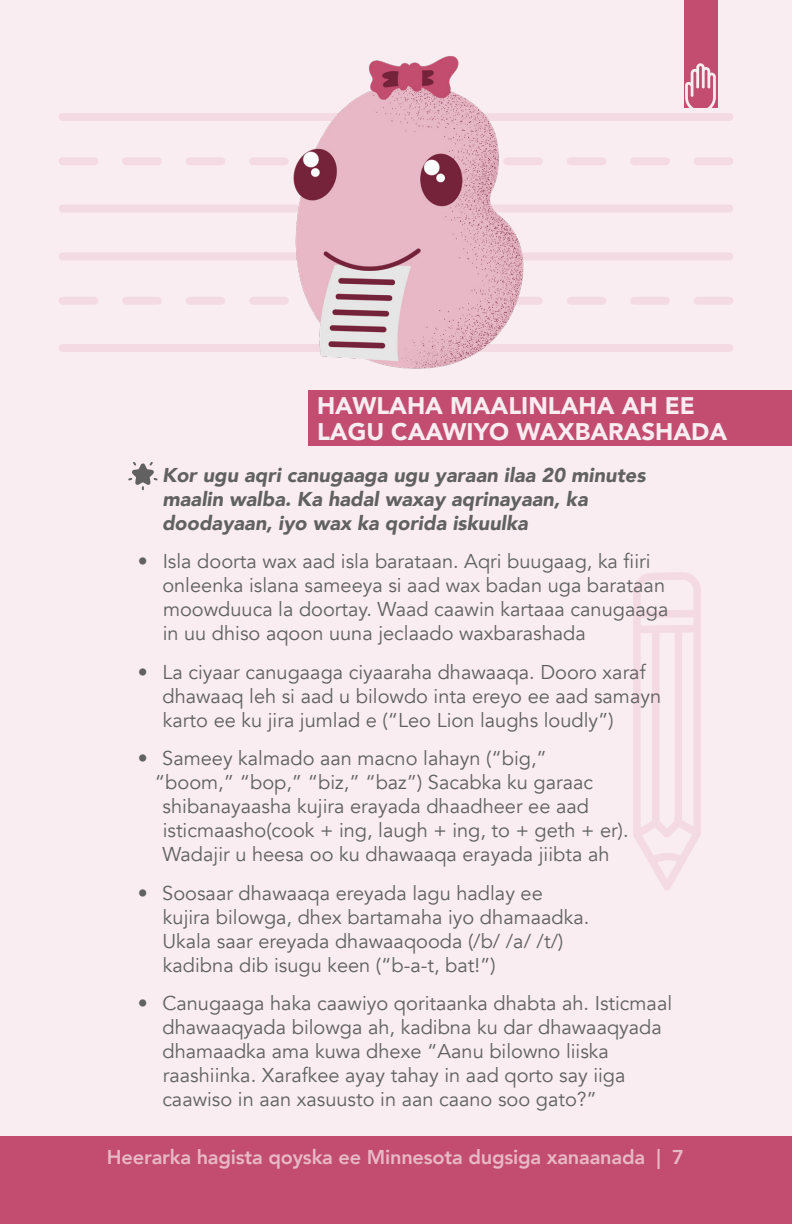
<style>
.page{position:relative;width:792px;height:1224px;background:#f9edf1}
.page>*{position:absolute;margin:0;border:0;box-sizing:border-box;transform-origin:0 0}
.Subtitle_2{font:900 24px/26px "Avenir";color:#f9edf1}
.t1{font:20px/24px "Avenir";color:#616161}
.t2{font:italic 900 20px/24px "Avenir";color:#616161}
.t3{font:800 20px "Avenir";letter-spacing:-.01em;color:#e8b8c7}
.s1{font-weight:400;font-style:normal}
</style>
<div class="page">
<div style="left:0;top:1136px;width:792px;height:88px;background:#c24d70"></div>
<svg style="left:633px;top:572px;width:68px;height:318px"></svg>
<div style="left:684px;top:0;width:34px;height:108px;background:#c24d70"></div>
<svg style="left:685px;top:63px;width:31px;height:45px"></svg>
<div style="left:63px;top:113px;width:666px;height:8px;background:#f4dbe3"></div>
<div style="left:63px;top:205px;width:666px;height:8px;background:#f4dbe3"></div>
<svg style="left:63px;top:157px;width:666px;height:8px"></svg>
<div style="left:63px;top:252px;width:666px;height:8px;background:#f4dbe3"></div>
<div style="left:63px;top:344px;width:666px;height:8px;background:#f4dbe3"></div>
<svg style="left:63px;top:297px;width:666px;height:8px"></svg>
<img style="left:227px;top:56px;width:348px;height:313px">
<div style="left:308px;top:390px;width:484px;height:56px;background:#c24d70"></div>
<svg style="left:128px;top:462px;width:30px;height:28px"></svg>
<p class="Subtitle_2" style="left:317px;top:392px;width:412px">HAWLAHA MAALINLAHA AH EE<br>LAGU CAAWIYO WAXBARASHADA</p>
<p class="t2" style="left:162px;top:463px;width:485px;text-indent:-24px"><span class="s1">•</span> Kor ugu aqri canugaaga ugu yaraan ilaa 20 minutes maalin walba. Ka hadal waxay aqrinayaan, ka doodayaan, iyo wax ka qorida iskuulka</p>
<p class="t1" style="left:162px;top:550px;width:508px;text-indent:-24px">• Isla doorta wax aad isla barataan. Aqri buugaag, ka fiiri onleenka islana sameeya si aad wax badan uga barataan moowduuca la doortay. Waad caawin kartaaa canugaaga in uu dhiso aqoon uuna jeclaado waxbarashada</p>
<p class="t1" style="left:163px;top:660px;width:500px;text-indent:-25px">• La ciyaar canugaaga ciyaaraha dhawaaqa. Dooro xaraf dhawaaq leh si aad u bilowdo inta ereyo ee aad samayn karto ee ku jira jumlad e (“Leo Lion laughs loudly”)</p>
<p class="t1" style="left:138px;top:747px;width:410px">• Sameey kalmado aan macno lahayn (“big,”</p>
<p class="t1" style="left:155px;top:771px;width:440px">“boom,” “bop,” “biz,” “baz”) Sacabka ku garaac</p>
<p class="t1" style="left:163px;top:795px;width:428px">shibanayaasha kujira erayada dhaadheer ee aad</p>
<p class="t1" style="left:163px;top:819px;width:467px">isticmaasho(cook + ing, laugh + ing, to + geth + er).</p>
<p class="t1" style="left:162px;top:843px;width:449px">Wadajir u heesa oo ku dhawaaqa erayada jiibta ah</p>
<p class="t1" style="left:162px;top:881px;width:428px;text-indent:-24px">• Soosaar dhawaaqa ereyada lagu hadlay ee kujira bilowga, dhex bartamaha iyo dhamaadka.<br>Ukala saar ereyada dhawaaqooda (/b/ /a/ /t/) kadibna dib isugu keen (“b-a-t, bat!”)</p>
<p class="t1" style="left:162px;top:991px;width:511px;text-indent:-24px">• Canugaaga haka caawiyo qoritaanka dhabta ah. Isticmaal dhawaaqyada bilowga ah, kadibna ku dar dhawaaqyada dhamaadka ama kuwa dhexe “Aanu bilowno liiska raashiinka. Xarafkee ayay tahay in aad qorto say iiga caawiso in aan xasuusto in aan caano soo gato?”</p>
<p class="t3" style="left:107px;top:1141px;width:579px">Heerarka hagista qoyska ee Minnesota dugsiga xanaanada | 7</p>
</div>
